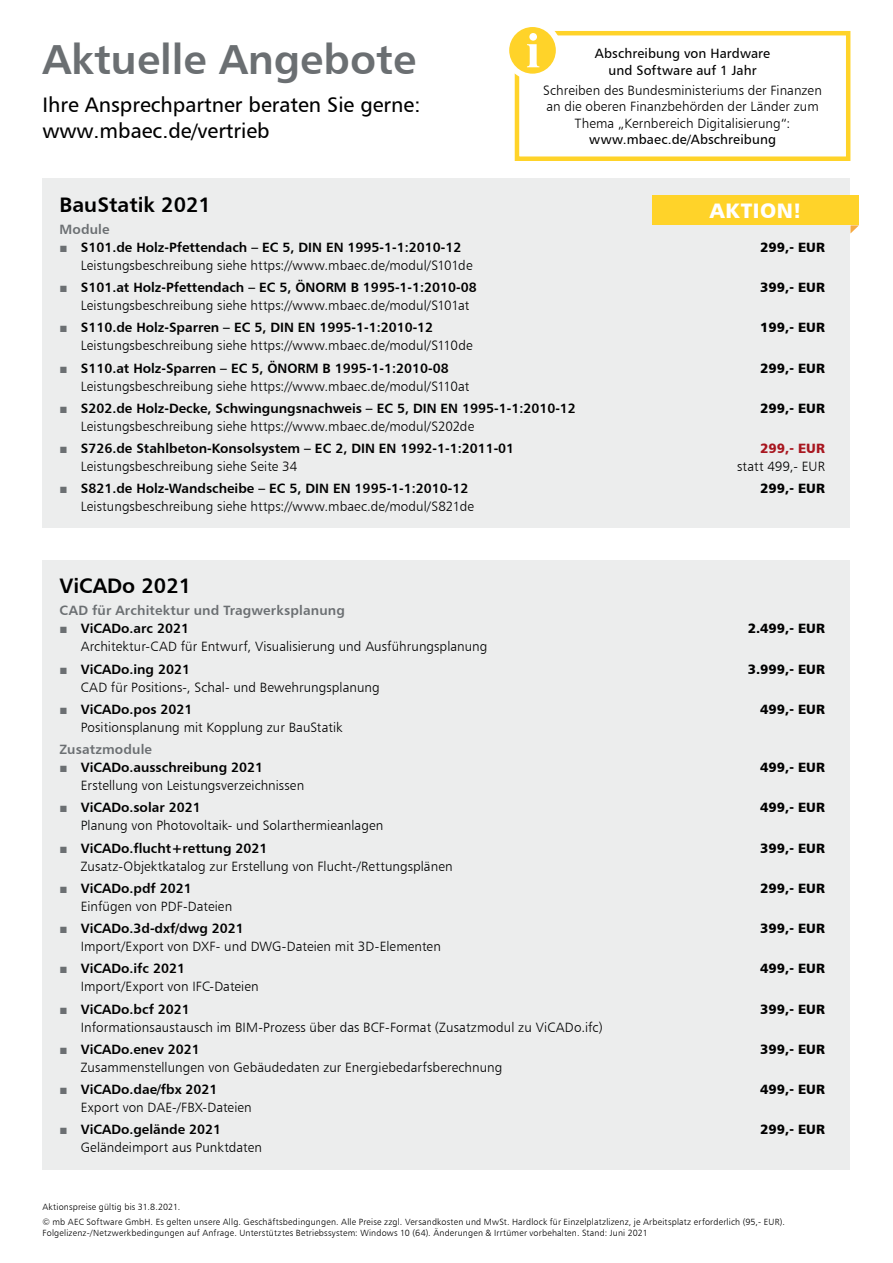
<style>
.page{position:relative;width:893px;height:1263px;background:#fff}
.page>*{position:absolute;margin:0;border:0;box-sizing:border-box;transform-origin:0 0}
.t1{font:42px "Humanist 777 BT Bold B";color:#6b6f72}
.t2{font:21px/25.2px "Humanist 777 BT Roman B";color:#000}
.t3{font:21px "Humanist 777 BT Bold B";color:#000}
.t4{font:21px "Humanist 777 BT Black B";letter-spacing:.025em;color:#fff}
.t5{font:13.5px/16.2px "Humanist 777 BT Light B";letter-spacing:.005em;color:#000;text-align:center}
.t6{font:13.5px "Humanist 777 BT Bold B";color:#000}
.t7{font:13.5px "Humanist 777 BT Black B";color:#000}
.t8{font:13.5px/16.2px "Humanist 777 BT Roman B";letter-spacing:.01em;color:#000;text-align:center}
.t9{font:13.5px "Humanist 777 BT Bold B";letter-spacing:.01em;color:#6b6f72}
.t10{font:13.5px "Humanist 777 BT Black B";color:#a8161f}
.t11{font:10.5px "Humanist 777 BT Roman B";color:#000}
.t12{font:9px/15px "Humanist 777 BT Light B";letter-spacing:.02em;color:#000}
.s1{font-family:"Humanist 777 BT Roman B"}
.s2{font-family:"Arial";font-weight:900;color:#6b6f72}
.s3{font-family:"Humanist 777 BT Light B"}
</style>
<div class="page">
<div style="left:43px;top:560px;width:807px;height:609px;background:#eceded"></div>
<div style="left:43px;top:179px;width:807px;height:349px;background:#eceded"></div>
<svg style="left:850px;top:225px;width:9px;height:8px"></svg>
<div style="left:653px;top:196px;width:206px;height:29px;background:#ffd329"></div>
<div style="left:515px;top:31px;width:335px;height:130px;border:4px solid #ffd329"></div>
<svg style="left:506px;top:24px;width:53px;height:53px"></svg>
<div style="left:503px;top:21px;width:59px;height:59px;border:6px solid #fff;border-radius:50%"></div>
<svg style="left:527px;top:33px;width:12px;height:34px"></svg>
<h1 class="t1" style="left:43px;top:33px;width:375px">Aktuelle Angebote</h1>
<h2 class="t2" style="left:43px;top:92px;width:379px">Ihre Ansprechpartner beraten Sie gerne: www.mbaec.de/vertrieb</h2>
<p class="t5" style="left:492px;top:40px;width:281px">Konstruktion von Stahlbeton-Konsolsystemen <span class="s1">|</span></p>
<p class="t8" style="left:595px;top:45px;width:177px">Abschreibung von Hardware und Software auf 1 Jahr</p>
<p class="t5" style="left:543px;top:82px;width:280px">Schreiben des Bundesministeriums der Finanzen an die oberen Finanzbehörden der Länder zum<br>Thema „Kernbereich Digitalisierung“:</p>
<p class="t8" style="left:589px;top:131px;width:188px">www.mbaec.de/Abschreibung</p>
<h2 class="t3" style="left:60px;top:191px;width:153px">BauStatik 2021</h2>
<p class="t9" style="left:60px;top:221px;width:52px">Module</p>
<p class="t6" style="left:60px;top:239px;width:403px"><span class="s2">■</span> S101.de Holz-Pfettendach – EC 5, DIN EN 1995-1-1:2010-12</p>
<p class="t7" style="left:760px;top:238px;width:66px">299,- EUR</p>
<p class="t5" style="left:81px;top:257px;width:393px">Leistungsbeschreibung siehe https://www.mbaec.de/modul/S101de</p>
<p class="t6" style="left:60px;top:279px;width:419px"><span class="s2">■</span> S101.at Holz-Pfettendach – EC 5, ÖNORM B 1995-1-1:2010-08</p>
<p class="t7" style="left:760px;top:279px;width:66px">399,- EUR</p>
<p class="t5" style="left:81px;top:297px;width:390px">Leistungsbeschreibung siehe https://www.mbaec.de/modul/S101at</p>
<p class="t6" style="left:60px;top:319px;width:375px"><span class="s2">■</span> S110.de Holz-Sparren – EC 5, DIN EN 1995-1-1:2010-12</p>
<p class="t7" style="left:760px;top:319px;width:66px">199,- EUR</p>
<p class="t5" style="left:81px;top:337px;width:393px">Leistungsbeschreibung siehe https://www.mbaec.de/modul/S110de</p>
<p class="t6" style="left:60px;top:359px;width:391px"><span class="s2">■</span> S110.at Holz-Sparren – EC 5, ÖNORM B 1995-1-1:2010-08</p>
<p class="t7" style="left:760px;top:359px;width:66px">299,- EUR</p>
<p class="t5" style="left:81px;top:378px;width:390px">Leistungsbeschreibung siehe https://www.mbaec.de/modul/S110at</p>
<p class="t6" style="left:60px;top:400px;width:518px"><span class="s2">■</span> S202.de Holz-Decke, Schwingungsnachweis – EC 5, DIN EN 1995-1-1:2010-12</p>
<p class="t7" style="left:760px;top:399px;width:66px">299,- EUR</p>
<p class="t5" style="left:81px;top:418px;width:395px">Leistungsbeschreibung siehe https://www.mbaec.de/modul/S202de</p>
<p class="t6" style="left:60px;top:440px;width:456px"><span class="s2">■</span> S726.de Stahlbeton-Konsolsystem – EC 2, DIN EN 1992-1-1:2011-01</p>
<p class="t10" style="left:760px;top:440px;width:66px">299,- EUR</p>
<p class="t5" style="left:81px;top:458px;width:218px">Leistungsbeschreibung siehe Seite 34</p>
<p class="t5" style="left:737px;top:458px;width:89px">statt 499,- EUR</p>
<p class="t6" style="left:60px;top:480px;width:410px"><span class="s2">■</span> S821.de Holz-Wandscheibe – EC 5, DIN EN 1995-1-1:2010-12</p>
<p class="t7" style="left:760px;top:480px;width:66px">299,- EUR</p>
<p class="t5" style="left:81px;top:498px;width:395px">Leistungsbeschreibung siehe https://www.mbaec.de/modul/S821de</p>
<h2 class="t4" style="left:710px;top:198px;width:94px">AKTION!</h2>
<h2 class="t3" style="left:60px;top:572px;width:133px">ViCADo 2021</h2>
<p class="t9" style="left:60px;top:602px;width:287px">CAD für Architektur und Tragwerksplanung</p>
<p class="t6" style="left:60px;top:620px;width:131px"><span class="s2">■</span> ViCADo.arc 2021</p>
<p class="t7" style="left:748px;top:620px;width:79px">2.499,- EUR</p>
<p class="t5" style="left:81px;top:638px;width:408px">Architektur-CAD für Entwurf, Visualisierung und Ausführungsplanung</p>
<p class="t6" style="left:60px;top:660px;width:132px"><span class="s2">■</span> ViCADo.ing 2021</p>
<p class="t7" style="left:748px;top:660px;width:79px">3.999,- EUR</p>
<p class="t5" style="left:81px;top:678px;width:300px">CAD für Positions-, Schal- und Bewehrungsplanung</p>
<p class="t6" style="left:60px;top:701px;width:135px"><span class="s2">■</span> ViCADo.pos 2021</p>
<p class="t7" style="left:760px;top:700px;width:66px">499,- EUR</p>
<p class="t5" style="left:81px;top:719px;width:263px">Positionsplanung mit Kopplung zur BauStatik</p>
<p class="t9" style="left:60px;top:741px;width:94px">Zusatzmodule</p>
<p class="t6" style="left:60px;top:759px;width:205px"><span class="s2">■</span> ViCADo.ausschreibung 2021</p>
<p class="t7" style="left:760px;top:759px;width:66px">499,- EUR</p>
<p class="t5" style="left:81px;top:777px;width:225px">Erstellung von Leistungsverzeichnissen</p>
<p class="t6" style="left:60px;top:799px;width:143px"><span class="s2">■</span> ViCADo.solar 2021</p>
<p class="t7" style="left:760px;top:799px;width:66px">499,- EUR</p>
<p class="t5" style="left:81px;top:817px;width:304px">Planung von Photovoltaik- und Solarthermieanlagen</p>
<p class="t6" style="left:60px;top:839px;width:209px"><span class="s2">■</span> ViCADo.flucht+rettung 2021</p>
<p class="t7" style="left:760px;top:839px;width:66px">399,- EUR</p>
<p class="t5" style="left:81px;top:857px;width:373px">Zusatz-Objektkatalog zur Erstellung von Flucht-/Rettungsplänen</p>
<p class="t6" style="left:60px;top:879px;width:134px"><span class="s2">■</span> ViCADo.pdf 2021</p>
<p class="t7" style="left:760px;top:879px;width:66px">299,- EUR</p>
<p class="t5" style="left:81px;top:898px;width:153px">Einfügen von PDF-Dateien</p>
<p class="t6" style="left:60px;top:920px;width:186px"><span class="s2">■</span> ViCADo.3d-dxf/dwg 2021</p>
<p class="t7" style="left:760px;top:920px;width:66px">399,- EUR</p>
<p class="t5" style="left:81px;top:938px;width:362px">Import/Export von DXF- und DWG-Dateien mit 3D-Elementen</p>
<p class="t6" style="left:60px;top:960px;width:127px"><span class="s2">■</span> ViCADo.ifc 2021</p>
<p class="t7" style="left:760px;top:960px;width:66px">499,- EUR</p>
<p class="t5" style="left:81px;top:978px;width:179px">Import/Export von IFC-Dateien</p>
<p class="t6" style="left:60px;top:1000px;width:132px"><span class="s2">■</span> ViCADo.bcf 2021</p>
<p class="t7" style="left:760px;top:1000px;width:66px">399,- EUR</p>
<p class="t5" style="left:81px;top:1018px;width:523px">Informationsaustausch im BIM-Prozess über das BCF-Format (Zusatzmodul zu ViCADo.ifc)</p>
<p class="t6" style="left:60px;top:1040px;width:142px"><span class="s2">■</span> ViCADo.enev 2021</p>
<p class="t7" style="left:760px;top:1040px;width:66px">399,- EUR</p>
<p class="t5" style="left:81px;top:1059px;width:423px">Zusammenstellungen von Gebäudedaten zur Energiebedarfsberechnung</p>
<p class="t6" style="left:60px;top:1081px;width:160px"><span class="s2">■</span> ViCADo.dae/fbx 2021</p>
<p class="t7" style="left:760px;top:1081px;width:66px">499,- EUR</p>
<p class="t5" style="left:81px;top:1099px;width:173px">Export von DAE-/FBX-Dateien</p>
<p class="t6" style="left:60px;top:1121px;width:163px"><span class="s2">■</span> ViCADo.gelände 2021</p>
<p class="t7" style="left:760px;top:1121px;width:66px">299,- EUR</p>
<p class="t5" style="left:81px;top:1139px;width:183px">Geländeimport aus Punktdaten</p>
<p class="t12" style="left:43px;top:1199px;width:744px">Aktionspreise gültig bis 31.8.2021.<br>© mb AEC Software GmbH. Es gelten unsere Allg. Geschäftsbedingungen. Alle Preise zzgl. Versandkosten und MwSt. Hardlock für Einzelplatzlizenz, je Arbeitsplatz erforderlich (95,- EUR).</p>
<p class="t12" style="left:43px;top:1225px;width:607px">Folgelizenz-/Netzwerkbedingungen auf Anfrage. Unterstütztes Betriebssystem: Windows 10 (64). Änderungen &amp; Irrtümer vorbehalten. Stand: Juni 2021</p>
<p class="t11" style="left:727px;top:1218px;width:83px">mb-news <span class="s3">4|2021</span></p>
</div>
